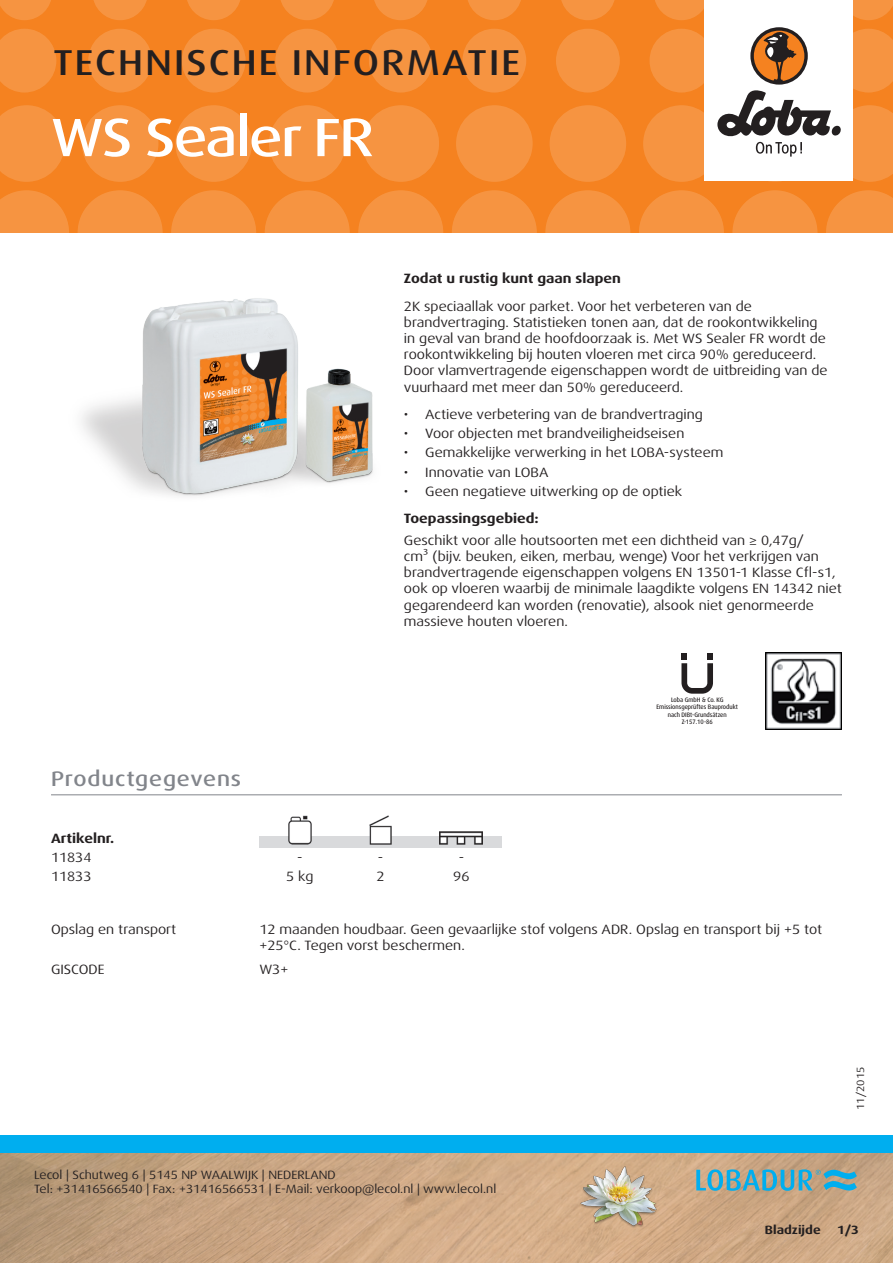
<style>
.page{position:relative;width:893px;height:1263px;background:#fff}
.page>*{position:absolute;margin:0;border:0;box-sizing:border-box;transform-origin:0 0}
.t1{font:500 expanded 54px "Dax Pro";letter-spacing:-.025em;color:#fff}
.t2{font:500 expanded 36px "Dax Pro";letter-spacing:.06em;color:#231f20}
.Titel_grau{font:500 expanded 21px "Dax Pro";letter-spacing:.04em;color:#82858b}
.Text{font:expanded 13.5px/16.2px "Dax Pro";color:#231f20}
.Text_Bold{font:700 expanded 13.5px "Dax Pro";color:#231f20}
.Text_zentriert{font:expanded 13.5px "Dax Pro";color:#231f20}
.t3{font:expanded 12px/14.4px "Dax Pro";color:#231f20}
.Pagina{font:700 expanded 12px "Dax Pro";color:#231f20}
.t4{font:expanded 10.5px "Dax Pro";color:#231f20}
.DIBT{font:500 expanded 6.45px/7.5px "Dax Pro";color:#231f20;text-align:center;scale:.82 1}
</style>
<div class="page">
<div style="left:0;top:0;width:893px;height:233px;background:#f58220"></div>
<svg style="left:0;top:190px;width:69px;height:43px"></svg>
<svg style="left:78px;top:190px;width:85px;height:85px;fill:#f69441"></svg>
<svg style="left:171px;top:190px;width:85px;height:85px;fill:#f69441"></svg>
<svg style="left:265px;top:190px;width:85px;height:85px;fill:#f69441"></svg>
<svg style="left:358px;top:190px;width:85px;height:85px;fill:#f69441"></svg>
<svg style="left:545px;top:190px;width:85px;height:85px;fill:#f69441"></svg>
<svg style="left:452px;top:190px;width:85px;height:85px;fill:#f69441"></svg>
<svg style="left:732px;top:190px;width:85px;height:85px;fill:#f69441"></svg>
<svg style="left:639px;top:190px;width:85px;height:85px;fill:#f69441"></svg>
<svg style="left:826px;top:190px;width:67px;height:43px"></svg>
<svg style="left:0;top:105px;width:65px;height:77px"></svg>
<svg style="left:82px;top:105px;width:76px;height:77px"></svg>
<svg style="left:175px;top:105px;width:77px;height:77px"></svg>
<svg style="left:269px;top:105px;width:76px;height:77px"></svg>
<svg style="left:456px;top:105px;width:77px;height:77px"></svg>
<svg style="left:362px;top:105px;width:77px;height:77px"></svg>
<svg style="left:550px;top:105px;width:76px;height:77px"></svg>
<svg style="left:0;top:29px;width:56px;height:63px"></svg>
<svg style="left:182px;top:29px;width:64px;height:63px"></svg>
<svg style="left:88px;top:29px;width:64px;height:63px"></svg>
<svg style="left:275px;top:29px;width:64px;height:63px"></svg>
<svg style="left:462px;top:29px;width:64px;height:63px"></svg>
<svg style="left:369px;top:29px;width:64px;height:63px"></svg>
<svg style="left:556px;top:29px;width:64px;height:63px"></svg>
<svg style="left:0;top:0;width:51px;height:20px"></svg>
<svg style="left:187px;top:0;width:53px;height:20px"></svg>
<svg style="left:468px;top:0;width:53px;height:20px"></svg>
<svg style="left:655px;top:0;width:49px;height:20px"></svg>
<svg style="left:93px;top:0;width:54px;height:20px"></svg>
<svg style="left:374px;top:0;width:54px;height:20px"></svg>
<svg style="left:281px;top:0;width:53px;height:20px"></svg>
<svg style="left:561px;top:0;width:54px;height:20px"></svg>
<svg style="left:853px;top:0;width:40px;height:20px"></svg>
<img style="left:0;top:1152px;width:893px;height:111px">
<div style="left:0;top:1135px;width:893px;height:17px;background:#00aeef"></div>
<div style="left:704px;top:0;width:149px;height:181px;background:#fff"></div>
<svg style="left:643px;top:28px;width:250px;height:154px"></svg>
<img style="left:578px;top:1161px;width:82px;height:81px">
<svg style="left:696px;top:1169px;width:161px;height:22px;background:#74a7ae"></svg>
<hr style="left:51px;top:794px;width:791px;height:1px;background:#82858b">
<img style="left:288px;top:815px;width:195px;height:21px">
<img style="left:259px;top:836px;width:243px;height:11px">
<img style="left:81px;top:272px;width:292px;height:224px">
<svg style="left:681px;top:653px;width:32px;height:41px"></svg>
<img style="left:765px;top:653px;width:77px;height:76px">
<h2 class="t2" style="left:53px;top:40px;width:468px">TECHNISCHE INFORMATIE</h2>
<p class="t1" style="left:51px;top:103px;width:325px">WS Sealer FR</p>
<p class="Titel_grau" style="left:51px;top:765px;width:192px">Productgegevens</p>
<p class="Text_Bold" style="left:404px;top:269px;width:218px">Zodat u rustig kunt gaan slapen</p>
<p class="Text" style="left:404px;top:298px;width:425px">2K speciaallak voor parket. Voor het verbeteren van de brandvertraging. Statistieken tonen aan, dat de rookontwikkeling in geval van brand de hoofdoorzaak is. Met WS Sealer FR wordt de rookontwikkeling bij houten vloeren met circa 90% gereduceerd.<br>Door vlamvertragende eigenschappen wordt de uitbreiding van de vuurhaard met meer dan 50% gereduceerd.</p>
<p class="Text" style="left:404px;top:406px;width:300px">• Actieve verbetering van de brandvertraging</p>
<p class="Text" style="left:404px;top:426px;width:282px">• Voor objecten met brandveiligheidseisen</p>
<p class="Text" style="left:404px;top:445px;width:321px">• Gemakkelijke verwerking in het LOBA-systeem</p>
<p class="Text" style="left:404px;top:464px;width:146px">• Innovatie van LOBA</p>
<p class="Text" style="left:404px;top:483px;width:280px">• Geen negatieve uitwerking op de optiek</p>
<p class="Text_Bold" style="left:404px;top:510px;width:136px">Toepassingsgebied:</p>
<p class="Text" style="left:404px;top:532px;width:439px">Geschikt voor alle houtsoorten met een dichtheid van ≥ 0,47g/<br>cm³ (bijv. beuken, eiken, merbau, wenge) Voor het verkrijgen van brandvertragende eigenschappen volgens EN 13501-1 Klasse Cfl-s1, ook op vloeren waarbij de minimale laagdikte volgens EN 14342 niet gegarendeerd kan worden (renovatie), alsook niet genormeerde massieve houten vloeren.</p>
<p class="DIBT" style="left:657px;top:696px;width:101px">Loba GmbH &amp; Co. KG<br>Emissionsgeprüftes Bauprodukt nach DIBt-Grundsätzen<br>Z-157.10-86</p>
<p class="Text_Bold" style="left:51px;top:829px;width:65px">Artikelnr.</p>
<p class="Text" style="left:51px;top:849px;width:42px">11834</p>
<p class="Text_zentriert" style="left:297px;top:849px;width:7px">-</p>
<p class="Text_zentriert" style="left:378px;top:849px;width:7px">-</p>
<p class="Text_zentriert" style="left:459px;top:849px;width:7px">-</p>
<p class="Text" style="left:51px;top:868px;width:42px">11833</p>
<p class="Text_zentriert" style="left:286px;top:868px;width:29px">5 kg</p>
<p class="Text_zentriert" style="left:377px;top:868px;width:10px">2</p>
<p class="Text_zentriert" style="left:453px;top:868px;width:18px">96</p>
<p class="Text" style="left:51px;top:921px;width:127px">Opslag en transport</p>
<p class="Text" style="left:259px;top:921px;width:564px">12 maanden houdbaar. Geen gevaarlijke stof volgens ADR. Opslag en transport bij +5 tot +25°C. Tegen vorst beschermen.</p>
<p class="Text" style="left:51px;top:961px;width:55px">GISCODE</p>
<p class="Text" style="left:259px;top:961px;width:30px">W3+</p>
<p class="t3" style="left:34px;top:1167px;width:464px">Lecol | Schutweg 6 | 5145 NP WAALWIJK | NEDERLAND<br>Tel: +31416566540 | Fax: +31416566531 | E-Mail: verkoop@lecol.nl | www.lecol.nl</p>
<p class="t4" style="left:854px;top:1110px;width:45px;rotate:-90deg">11/2015</p>
<p class="Pagina" style="left:765px;top:1222px;width:57px">Bladzijde</p>
<p class="Pagina" style="left:837px;top:1222px;width:23px">1/3</p>
</div>
